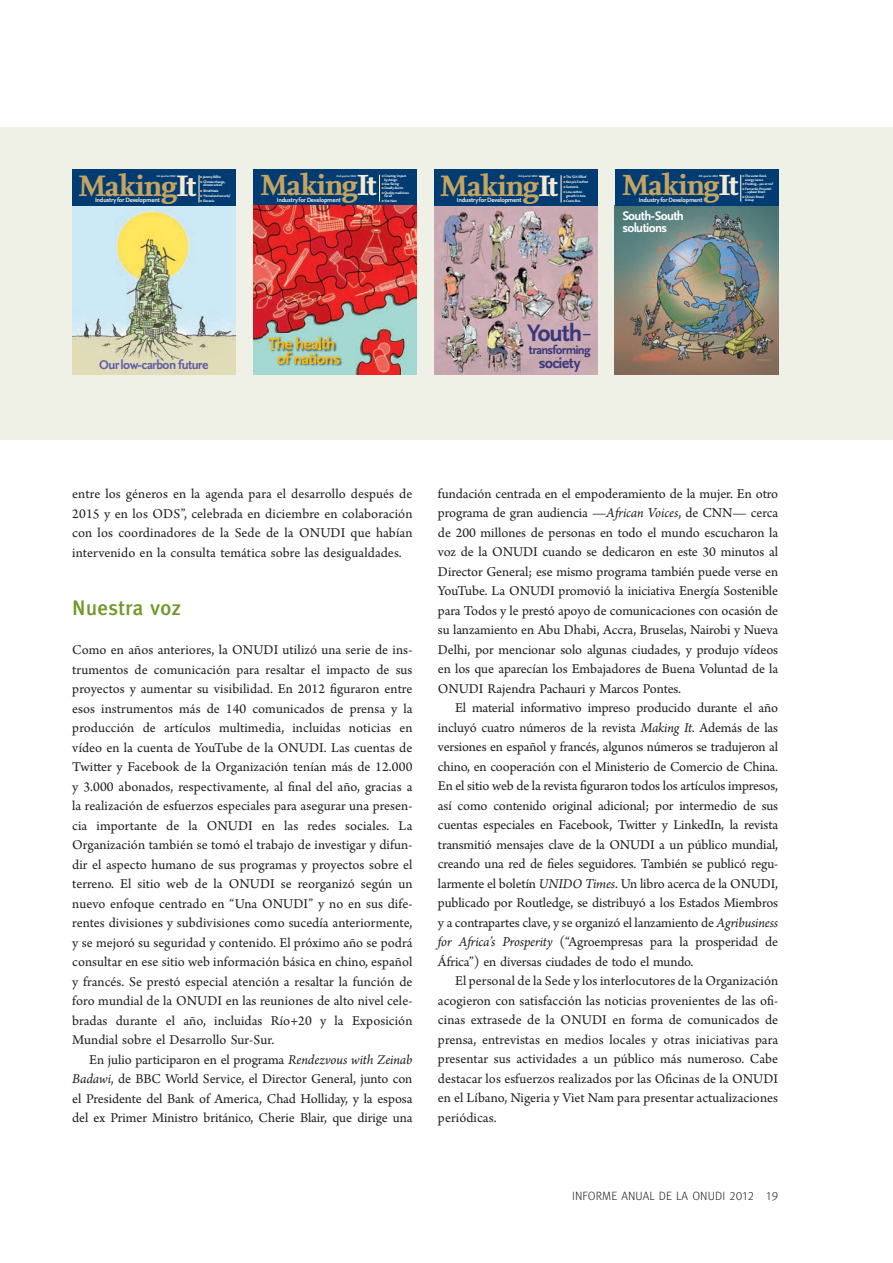
<style>
.page{position:relative;width:893px;height:1263px;background:#fff}
.page>*{position:absolute;margin:0;border:0;box-sizing:border-box;transform-origin:0 0}
.t1{font:700 30.9px "Nexus Serif";letter-spacing:-.035em;color:#c5a461}
.t2{font:700 30.45px "Nexus Serif";letter-spacing:-.035em;color:#c5a461}
.t3{font:700 24.9px "Nexus Sans TF";letter-spacing:-.05em;color:#3b377b}
.t4{font:500 21px "Meta OT";letter-spacing:-.005em;color:#70982a}
.t5{font:700 16.8px/14.4px "Nexus Sans TF";letter-spacing:-.05em;color:#fcb814;text-align:center}
.t6{font:700 15.6px "Nexus Sans TF";letter-spacing:-.05em;color:#3b377b}
.t7{font:700 15.15px "Nexus Sans TF";color:#3b377b}
.t8{font:14.25px/19.5px "Arno Pro";letter-spacing:-.005em;color:#231f20;text-align:justify}
.t9{font:700 13.2px "Nexus Sans TF";letter-spacing:-.05em;color:#625ea9}
.t10{font:700 12.9px/12px "Nexus Sans TF";letter-spacing:-.05em;color:#fff}
.t11{font:700 12.6px "Nexus Sans TF";letter-spacing:-.05em;color:#3b377b}
.t12{font:300 12px "Meta OT";letter-spacing:.01em;color:#231f20}
.t13{font:700 6.45px "Nexus Sans";letter-spacing:-.03em;color:#eeece9}
.t14{font:700 3.6px/3.6px "Nexus Sans";letter-spacing:-.03em;color:#fff;text-align:center}
.t15{font:700 3.45px/3.4px "Nexus Sans";letter-spacing:-.03em;color:#fff}
.t16{font:700 3px "Nexus Sans TF";letter-spacing:-.03em;color:#eeece9}
.s1{color:#f7ead3}
.s2{color:#c5a461}
.s3{font-style:italic}
</style>
<div class="page">
<div style="left:0;top:128px;width:893px;height:312px;background:#eff1e7"></div>
<div style="left:72px;top:169px;width:163px;height:37px;background:#003c72"></div>
<svg style="left:199px;top:175px;width:1px;height:27px"></svg>
<img style="left:72px;top:206px;width:163px;height:169px">
<div style="left:253px;top:169px;width:163px;height:36px;background:#003c72"></div>
<svg style="left:379px;top:175px;width:1px;height:27px"></svg>
<img style="left:253px;top:205px;width:163px;height:170px">
<img style="left:263px;top:334px;width:85px;height:14px">
<img style="left:271px;top:360px;width:83px;height:14px">
<svg style="left:348px;top:348px;width:6px;height:12px"></svg>
<img style="left:334px;top:348px;width:14px;height:12px">
<svg style="left:263px;top:348px;width:71px;height:12px"></svg>
<div style="left:434px;top:169px;width:163px;height:37px;background:#003c72"></div>
<svg style="left:561px;top:175px;width:1px;height:27px"></svg>
<img style="left:434px;top:206px;width:163px;height:169px">
<img style="left:615px;top:205px;width:163px;height:170px">
<div style="left:615px;top:169px;width:163px;height:36px;background:#003c72"></div>
<svg style="left:740px;top:175px;width:1px;height:27px"></svg>
<h1 class="t1" style="left:77px;top:166px;width:120px">Making<span class="s1">It</span></h1>
<p class="t14" style="left:200px;top:174px;width:22px"><span class="s2">■</span> Jeremy Rifkin</p>
<p class="t14" style="left:200px;top:180px;width:27px"><span class="s2">■</span> Climate change, climate action</p>
<p class="t14" style="left:200px;top:189px;width:20px"><span class="s2">■</span> WindMade</p>
<p class="t14" style="left:200px;top:194px;width:32px"><span class="s2">■</span> ‘Homeland security’</p>
<p class="t14" style="left:200px;top:199px;width:16px"><span class="s2">■</span> Slovenia</p>
<p class="t16" style="left:157px;top:174px;width:21px">1st quarter 2012</p>
<p class="t13" style="left:95px;top:196px;width:66px">Industryfor Development</p>
<h2 class="t2" style="left:259px;top:166px;width:119px">Making<span class="s1">It</span></h2>
<p class="t15" style="left:384px;top:174px;width:23px;text-indent:-3px"><span class="s2">■</span> Creating impact by design</p>
<p class="t15" style="left:382px;top:182px;width:19px"><span class="s2">■</span> Gas flaring</p>
<p class="t15" style="left:382px;top:187px;width:23px"><span class="s2">■</span> Deadly denim</p>
<p class="t15" style="left:384px;top:191px;width:26px;text-indent:-3px"><span class="s2">■</span> Quality medicines for all</p>
<p class="t15" style="left:382px;top:199px;width:17px"><span class="s2">■</span> Viet Nam</p>
<p class="t16" style="left:336px;top:174px;width:21px">2nd quarter 2012</p>
<p class="t13" style="left:277px;top:195px;width:65px">Industryfor Development</p>
<h1 class="t1" style="left:439px;top:166px;width:120px">Making<span class="s1">It</span></h1>
<p class="t14" style="left:563px;top:174px;width:25px"><span class="s2">■</span> The ‘Girl Effect’</p>
<p class="t14" style="left:563px;top:180px;width:26px"><span class="s2">■</span> Kenya’s EcoPost</p>
<p class="t14" style="left:563px;top:185px;width:17px"><span class="s2">■</span> Sustainia</p>
<p class="t14" style="left:566px;top:190px;width:21px;text-align:left;text-indent:-3px"><span class="s2">■</span> Low-carbon growth in Asia</p>
<p class="t14" style="left:563px;top:199px;width:19px"><span class="s2">■</span> Costa Rica</p>
<p class="t16" style="left:518px;top:174px;width:21px">3rd quarter 2012</p>
<p class="t13" style="left:457px;top:196px;width:66px">Industryfor Development</p>
<h2 class="t2" style="left:621px;top:166px;width:119px">Making<span class="s1">It</span></h2>
<p class="t16" style="left:699px;top:174px;width:21px">4th quarter 2012</p>
<p class="t15" style="left:742px;top:174px;width:26px;text-align:center"><span class="s2">■</span> The water-food&shy;energy nexus</p>
<p class="t15" style="left:742px;top:182px;width:32px"><span class="s2">■</span> Fracking – yes or no?</p>
<p class="t15" style="left:742px;top:187px;width:30px"><span class="s2">■</span> Fernando Pimentel</p>
<p class="t15" style="left:745px;top:190px;width:22px">– upbeat Brazil</p>
<p class="t15" style="left:745px;top:195px;width:20px;text-indent:-3px"><span class="s2">■</span> China’s Broad<br>Group</p>
<p class="t13" style="left:639px;top:195px;width:65px">Industryfor Development</p>
<p class="t10" style="left:622px;top:210px;width:63px">South-South solutions</p>
<p class="t9" style="left:99px;top:356px;width:111px">Ourlow-carbon future</p>
<p class="t5" style="left:268px;top:336px;width:74px">The health of nations</p>
<h3 class="t3" style="left:527px;top:317px;width:57px">Youth</h3>
<p class="t11" style="left:529px;top:342px;width:63px">transforming</p>
<p class="t6" style="left:539px;top:353px;width:43px">society</p>
<p class="t7" style="left:583px;top:323px;width:9px">–</p>
<p class="t8" style="left:72px;top:485px;width:342px">entre los géneros en la agenda para el desarrollo después de 2015 y en los ODS”, celebrada en diciembre en colaboración con los coordinadores de la Sede de la ONUDI que habían intervenido en la consulta temática sobre las desigualdades.</p>
<h3 class="t4" style="left:72px;top:595px;width:111px">Nuestra voz</h3>
<p class="t8" style="left:72px;top:641px;width:342px">Como en años anteriores, la ONUDI utilizó una serie de ins&shy;trumentos de comunicación para resaltar el impacto de sus proyectos y aumentar su visibilidad. En 2012 figuraron entre esos instrumentos más de 140 comunicados de prensa y la producción de artículos multimedia, incluidas noticias en vídeo en la cuenta de YouTube de la ONUDI. Las cuentas de Twitter y Facebook de la Organización tenían más de 12.000 y 3.000 abonados, respectivamente, al final del año, gracias a la realización de esfuerzos especiales para asegurar una presen&shy;cia importante de la ONUDI en las redes sociales. La Organización también se tomó el trabajo de investigar y difun&shy;dir el aspecto humano de sus programas y proyectos sobre el terreno. El sitio web de la ONUDI se reorganizó según un nuevo enfoque centrado en “Una ONUDI” y no en sus dife&shy;rentes divisiones y subdivisiones como sucedía anteriormente, y se mejoró su seguridad y contenido. El próximo año se podrá consultar en ese sitio web información básica en chino, español y francés. Se prestó especial atención a resaltar la función de foro mundial de la ONUDI en las reuniones de alto nivel cele&shy;bradas durante el año, incluidas Río+20 y la Exposición Mundial sobre el Desarrollo Sur-Sur.</p>
<p class="t8" style="left:72px;top:1050px;width:342px;text-indent:17px">En julio participaron en el programa <span class="s3">Rendezvous with Zeinab Badawi</span>, de BBC World Service, el Director General, junto con el Presidente del Bank of America, Chad Holliday, y la esposa del ex Primer Ministro británico, Cherie Blair, que dirige una</p>
<p class="t8" style="left:438px;top:485px;width:342px">fundación centrada en el empoderamiento de la mujer. En otro programa de gran audiencia —<span class="s3">African Voices</span>, de CNN— cerca de 200 millones de personas en todo el mundo escucharon la voz de la ONUDI cuando se dedicaron en este 30 minutos al Director General; ese mismo programa también puede verse en YouTube. La ONUDI promovió la iniciativa Energía Sostenible para Todos y le prestó apoyo de comunicaciones con ocasión de su lanzamiento en Abu Dhabi, Accra, Bruselas, Nairobi y Nueva Delhi, por mencionar solo algunas ciudades, y produjo vídeos en los que aparecían los Embajadores de Buena Voluntad de la ONUDI Rajendra Pachauri y Marcos Pontes.</p>
<p class="t8" style="left:438px;top:699px;width:342px;text-indent:17px">El material informativo impreso producido durante el año incluyó cuatro números de la revista <span class="s3">Making It</span>. Además de las versiones en español y francés, algunos números se tradujeron al chino, en cooperación con el Ministerio de Comercio de China.<br>En el sitio web de la revista figuraron todos los artículos impresos, así como contenido original adicional; por intermedio de sus cuentas especiales en Facebook, Twitter y LinkedIn, la revista transmitió mensajes clave de la ONUDI a un público mundial, creando una red de fieles seguidores. También se publicó regu&shy;larmente el boletín <span class="s3">UNIDO Times</span>. Un libro acerca de la ONUDI, publicado por Routledge, se distribuyó a los Estados Miembros y a contrapartes clave, y se organizó el lanzamiento de <span class="s3">Agribusiness for Africa’s Prosperity</span> (“Agroempresas para la prosperidad de África”) en diversas ciudades de todo el mundo.</p>
<p class="t8" style="left:438px;top:972px;width:342px;text-indent:17px">El personal de la Sede y los interlocutores de la Organización acogieron con satisfacción las noticias provenientes de las ofi&shy;cinas extrasede de la ONUDI en forma de comunicados de prensa, entrevistas en medios locales y otras iniciativas para presentar sus actividades a un público más numeroso. Cabe destacar los esfuerzos realizados por las Oficinas de la ONUDI en el Líbano, Nigeria y Viet Nam para presentar actualizaciones periódicas.</p>
<p class="t12" style="left:572px;top:1188px;width:208px">INFORME ANUAL DE LA ONUDI 2012 19</p>
</div>
